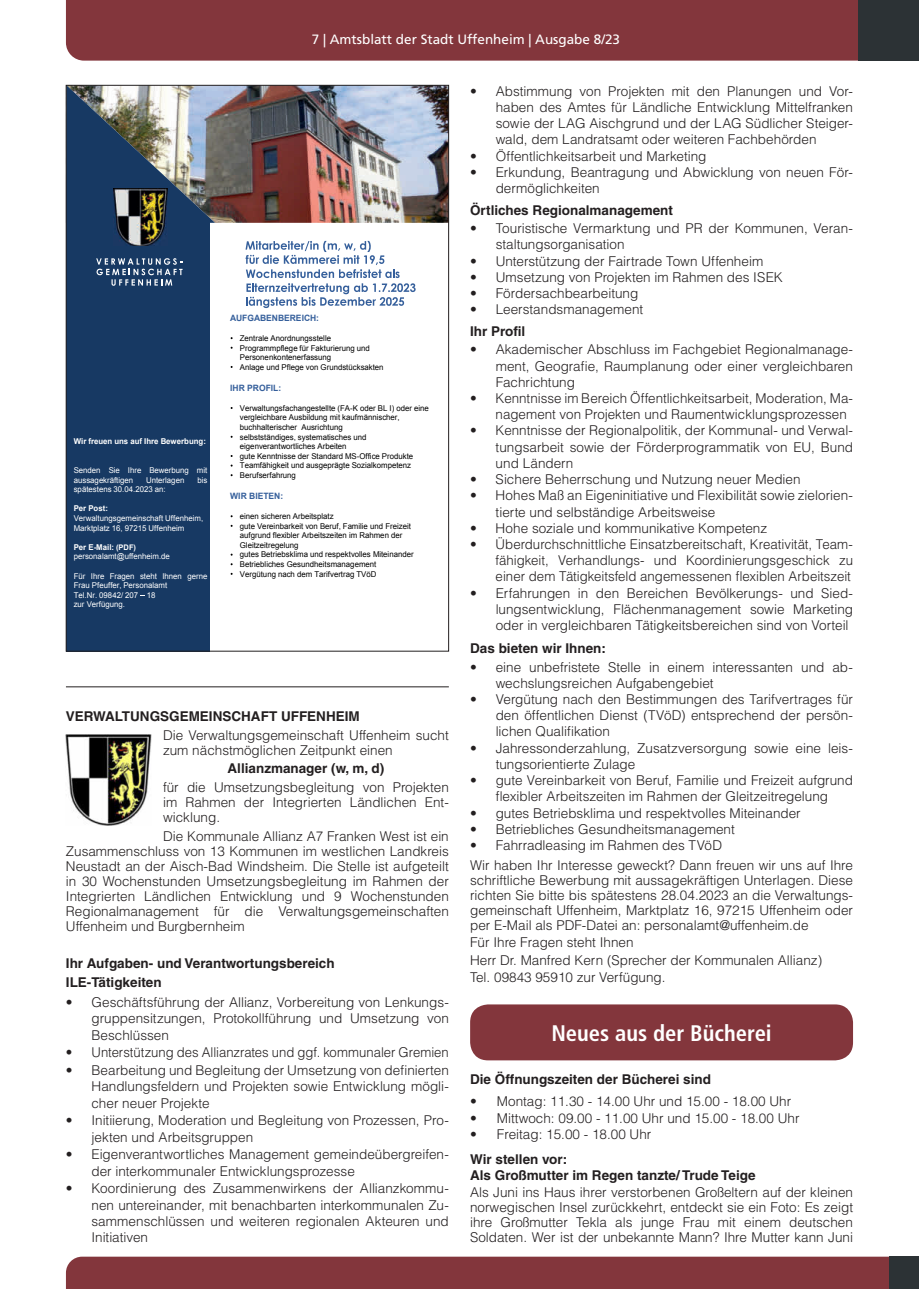
<style>
.page{position:relative;width:919px;height:1289px;background:#fff}
.page>*{position:absolute;margin:0;border:0;box-sizing:border-box;transform-origin:0 0}
.t1{font:700 condensed 22.5px "Frutiger LT";color:#fff}
.t2{font:300 13.5px/16.2px "Helvetica LT";color:#231f20;text-align:justify}
.t3{font:700 13.5px/16px "Helvetica LT";color:#231f20}
.t4{font:13.5px "Frutiger LT";color:#fff}
.t5{font:700 8.7px "Arial";color:#355f9b}
.t6{font:8.1px/9.6px "Arial";color:#000}
.t7{font:8.1px/9.6px "Arial";color:#fff}
.t8{font:700 8.1px "Arial";color:#fff}
.s1{font-weight:700}
.s2{font-weight:700;font-size:7.65px}
</style>
<div class="page">
<div style="left:66px;top:1256px;width:823px;height:32px;background:#83363c"></div>
<div style="left:889px;top:1256px;width:29px;height:32px;background:#2c3235"></div>
<div style="left:66px;top:0;width:792px;height:61px;background:#83363c"></div>
<div style="left:858px;top:0;width:60px;height:61px;background:#2c3235"></div>
<div style="left:470px;top:1004px;width:383px;height:56px;background:#83363c;border-radius:18px"></div>
<hr style="left:66px;top:686px;width:383px;height:1px;background:#231f20">
<img style="left:215px;top:87px;width:232px;height:136px">
<div style="left:66px;top:222px;width:143px;height:429px;background:#173963"></div>
<img style="left:68px;top:87px;width:147px;height:136px">
<svg style="left:245px;top:241px;width:170px;height:67px"></svg>
<img style="left:114px;top:189px;width:53px;height:57px">
<svg style="left:96px;top:258px;width:86px;height:28px"></svg>
<img style="left:66px;top:734px;width:85px;height:91px">
<p class="t4" style="left:312px;top:32px;width:310px">7 | Amtsblatt der Stadt Uffenheim | Ausgabe 8/23</p>
<p class="t2" style="left:495px;top:83px;width:359px;text-indent:-26px">• Abstimmung von Projekten mit den Planungen und Vor&shy;haben des Amtes für Ländliche Entwicklung Mittelfranken sowie der LAG Aischgrund und der LAG Südlicher Steiger&shy;wald, dem Landratsamt oder weiteren Fachbehörden</p>
<p class="t2" style="left:470px;top:148px;width:238px">• Öffentlichkeitsarbeit und Marketing</p>
<p class="t2" style="left:495px;top:164px;width:359px;text-indent:-26px">• Erkundung, Beantragung und Abwicklung von neuen För&shy;dermöglichkeiten</p>
<p class="t3" style="left:470px;top:202px;width:204px">Örtliches Regionalmanagement</p>
<p class="t2" style="left:495px;top:220px;width:359px;text-indent:-26px">• Touristische Vermarktung und PR der Kommunen, Veran&shy;staltungsorganisation</p>
<p class="t2" style="left:470px;top:252px;width:294px">• Unterstützung der Fairtrade Town Uffenheim</p>
<p class="t2" style="left:470px;top:269px;width:314px">• Umsetzung von Projekten im Rahmen des ISEK</p>
<p class="t2" style="left:470px;top:285px;width:170px">• Fördersachbearbeitung</p>
<p class="t2" style="left:470px;top:301px;width:174px">• Leerstandsmanagement</p>
<p class="t3" style="left:470px;top:323px;width:57px">Ihr Profil</p>
<p class="t2" style="left:495px;top:341px;width:359px;text-indent:-26px">• Akademischer Abschluss im Fachgebiet Regionalmanage&shy;ment, Geografie, Raumplanung oder einer vergleichbaren Fachrichtung</p>
<p class="t2" style="left:495px;top:390px;width:359px;text-indent:-26px">• Kenntnisse im Bereich Öffentlichkeitsarbeit, Moderation, Ma&shy;nagement von Projekten und Raumentwicklungsprozessen</p>
<p class="t2" style="left:495px;top:422px;width:359px;text-indent:-26px">• Kenntnisse der Regionalpolitik, der Kommunal- und Verwal&shy;tungsarbeit sowie der Förderprogrammatik von EU, Bund und Ländern</p>
<p class="t2" style="left:470px;top:471px;width:332px">• Sichere Beherrschung und Nutzung neuer Medien</p>
<p class="t2" style="left:495px;top:487px;width:359px;text-indent:-26px">• Hohes Maß an Eigeninitiative und Flexibilität sowie zielorien&shy;tierte und selbständige Arbeitsweise</p>
<p class="t2" style="left:470px;top:519px;width:298px">• Hohe soziale und kommunikative Kompetenz</p>
<p class="t2" style="left:495px;top:536px;width:359px;text-indent:-26px">• Überdurchschnittliche Einsatzbereitschaft, Kreativität, Team&shy;fähigkeit, Verhandlungs- und Koordinierungsgeschick zu einer dem Tätigkeitsfeld angemessenen flexiblen Arbeitszeit</p>
<p class="t2" style="left:495px;top:584px;width:359px;text-indent:-26px">• Erfahrungen in den Bereichen Bevölkerungs- und Sied&shy;lungsentwicklung, Flächenmanagement sowie Marketing oder in vergleichbaren Tätigkeitsbereichen sind von Vorteil</p>
<p class="t3" style="left:470px;top:640px;width:137px">Das bieten wir Ihnen:</p>
<p class="t2" style="left:495px;top:658px;width:359px;text-indent:-26px">• eine unbefristete Stelle in einem interessanten und ab&shy;wechslungsreichen Aufgabengebiet</p>
<p class="t2" style="left:495px;top:691px;width:359px;text-indent:-26px">• Vergütung nach den Bestimmungen des Tarifvertrages für den öffentlichen Dienst (TVöD) entsprechend der persön&shy;lichen Qualifikation</p>
<p class="t2" style="left:495px;top:739px;width:359px;text-indent:-26px">• Jahressonderzahlung, Zusatzversorgung sowie eine leis&shy;tungsorientierte Zulage</p>
<p class="t2" style="left:470px;top:772px;width:384px;text-align:center">• gute Vereinbarkeit von Beruf, Familie und Freizeit aufgrund flexibler Arbeitszeiten im Rahmen der Gleitzeitregelung</p>
<p class="t2" style="left:470px;top:804px;width:332px">• gutes Betriebsklima und respektvolles Miteinander</p>
<p class="t2" style="left:470px;top:820px;width:266px">• Betriebliches Gesundheitsmanagement</p>
<p class="t2" style="left:470px;top:835px;width:384px;line-height:20.1px">• Fahrradleasing im Rahmen des TVöD<br>Wir haben Ihr Interesse geweckt? Dann freuen wir uns auf Ihre</p>
<p class="t2" style="left:470px;top:872px;width:384px;line-height:15px">schriftliche Bewerbung mit aussagekräftigen Unterlagen. Diese richten Sie bitte bis spätestens 28.04.2023 an die Verwaltungs&shy;gemeinschaft Uffenheim, Marktplatz 16, 97215 Uffenheim oder per E-Mail als PDF-Datei an: personalamt@uffenheim.de</p>
<p class="t2" style="left:470px;top:933px;width:353px;line-height:17.1px;text-align:left">Für Ihre Fragen steht Ihnen<br>Herr Dr. Manfred Kern (Sprecher der Kommunalen Allianz)<br>Tel. 09843 95910 zur Verfügung.</p>
<h1 class="t1" style="left:551px;top:1019px;width:222px">Neues aus der Bücherei</h1>
<p class="t3" style="left:470px;top:1070px;width:242px">Die Öffnungszeiten der Bücherei sind</p>
<p class="t2" style="left:470px;top:1092px;width:322px">• Montag: 11.30 - 14.00 Uhr und 15.00 - 18.00 Uhr</p>
<p class="t2" style="left:470px;top:1109px;width:331px">• Mittwoch: 09.00 - 11.00 Uhr und 15.00 - 18.00 Uhr</p>
<p class="t2" style="left:470px;top:1126px;width:183px">• Freitag: 15.00 - 18.00 Uhr</p>
<p class="t3" style="left:470px;top:1150px;width:287px">Wir stellen vor:<br>Als Großmutter im Regen tanzte/ Trude Teige</p>
<p class="t2" style="left:470px;top:1184px;width:384px;line-height:15px">Als Juni ins Haus ihrer verstorbenen Großeltern auf der kleinen norwegischen Insel zurückkehrt, entdeckt sie ein Foto: Es zeigt ihre Großmutter Tekla als junge Frau mit einem deutschen Soldaten. Wer ist der unbekannte Mann? Ihre Mutter kann Juni</p>
<p class="t5" style="left:230px;top:312px;width:90px">AUFGABENBEREICH:</p>
<p class="t6" style="left:240px;top:333px;width:145px">Zentrale Anordnungsstelle Programmpflege für Fakturierung und Personenkontenerfassung<br>Anlage und Pflege von Grundstücksakten</p>
<p class="t5" style="left:230px;top:382px;width:53px">IHR PROFIL:</p>
<p class="t6" style="left:240px;top:403px;width:190px">Verwaltungsfachangestellte (FA-K oder BL I) oder eine vergleichbare Ausbildung mit kaufmännischer, buchhalterischer Ausrichtung<br>selbstständiges, systematisches und eigenverantwortliches Arbeiten<br>gute Kenntnisse der Standard MS-Office Produkte Teamfähigkeit und ausgeprägte Sozialkompetenz Berufserfahrung</p>
<p class="t5" style="left:230px;top:490px;width:55px">WIR BIETEN:</p>
<p class="t6" style="left:240px;top:511px;width:175px">einen sicheren Arbeitsplatz<br>gute Vereinbarkeit von Beruf, Familie und Freizeit aufgrund flexibler Arbeitszeiten im Rahmen der Gleitzeitregelung<br>gutes Betriebsklima und respektvolles Miteinander Betriebliches Gesundheitsmanagement Vergütung nach dem Tarifvertrag TVöD</p>
<p class="t8" style="left:74px;top:436px;width:134px">Wir freuen uns auf Ihre Bewerbung:</p>
<p class="t7" style="left:74px;top:465px;width:135px">Senden Sie Ihre Bewerbung mit aussagekräftigen</p>
<p class="t7" style="left:146px;top:475px;width:40px">Unterlagen</p>
<p class="t7" style="left:197px;top:475px;width:11px">bis</p>
<p class="t7" style="left:74px;top:484px;width:93px">spätestens 30.04.2023 an:</p>
<p class="t8" style="left:74px;top:503px;width:36px">Per Post:</p>
<p class="t7" style="left:74px;top:513px;width:131px">Verwaltungsgemeinschaft Uffenheim,<br>Marktplatz 16, 97215 Uffenheim</p>
<p class="t7" style="left:74px;top:542px;width:98px"><span class="s1">Per E-Mail:</span> <span class="s2">(PDF) </span>personalamt@uffenheim.de</p>
<p class="t7" style="left:74px;top:571px;width:135px">Für Ihre Fragen steht Ihnen gerne<br>Frau Pfeuffer, Personalamt<br>Tel.Nr. 09842/ 207 18<br>zur Verfügung.</p>
<p class="t3" style="left:66px;top:708px;width:295px">VERWALTUNGSGEMEINSCHAFT UFFENHEIM</p>
<p class="t2" style="left:163px;top:727px;width:287px;line-height:15px">Die Verwaltungsgemeinschaft Uffenheim sucht zum nächstmöglichen Zeitpunkt einen</p>
<p class="t3" style="left:227px;top:760px;width:158px">Allianzmanager (w, m, d)</p>
<p class="t2" style="left:163px;top:779px;width:287px;line-height:15px">für die Umsetzungsbegleitung von Projekten im Rahmen der Integrierten Ländlichen Ent&shy;wicklung.</p>
<p class="t2" style="left:66px;top:828px;width:384px;line-height:15px;text-indent:97px">Die Kommunale Allianz A7 Franken West ist ein Zusammenschluss von 13 Kommunen im westlichen Landkreis Neustadt an der Aisch-Bad Windsheim. Die Stelle ist aufgeteilt in 30 Wochenstunden Umsetzungsbegleitung im Rahmen der Integrierten Ländlichen Entwicklung und 9 Wochenstunden Regionalmanagement für die Verwaltungsgemeinschaften Uffenheim und Burgbernheim</p>
<p class="t3" style="left:66px;top:954px;width:270px;line-height:18.8px">Ihr Aufgaben- und Verantwortungsbereich<br>ILE-Tätigkeiten</p>
<p class="t2" style="left:91px;top:994px;width:359px;text-indent:-26px">• Geschäftsführung der Allianz, Vorbereitung von Lenkungs&shy;gruppensitzungen, Protokollführung und Umsetzung von Beschlüssen</p>
<p class="t2" style="left:66px;top:1044px;width:384px">• Unterstützung des Allianzrates und ggf. kommunaler Gremien</p>
<p class="t2" style="left:91px;top:1062px;width:359px;text-indent:-26px">• Bearbeitung und Begleitung der Umsetzung von definierten Handlungsfeldern und Projekten sowie Entwicklung mögli&shy;cher neuer Projekte</p>
<p class="t2" style="left:91px;top:1112px;width:359px;text-indent:-26px">• Initiierung, Moderation und Begleitung von Prozessen, Pro&shy;jekten und Arbeitsgruppen</p>
<p class="t2" style="left:91px;top:1146px;width:359px;text-indent:-26px">• Eigenverantwortliches Management gemeindeübergreifen&shy;der interkommunaler Entwicklungsprozesse</p>
<p class="t2" style="left:91px;top:1180px;width:359px;text-indent:-26px">• Koordinierung des Zusammenwirkens der Allianzkommu&shy;nen untereinander, mit benachbarten interkommunalen Zu&shy;sammenschlüssen und weiteren regionalen Akteuren und Initiativen</p>
</div>
